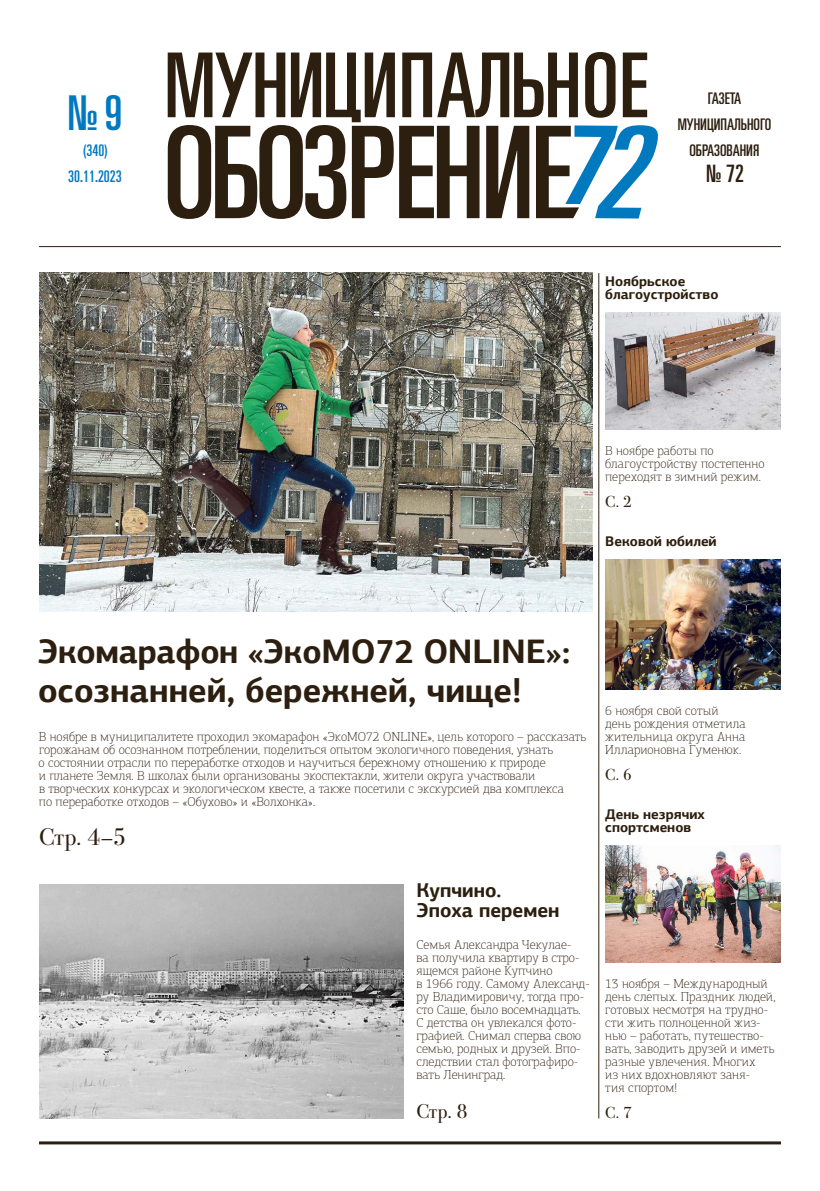
<style>
.page{position:relative;width:820px;height:1191px;background:#fff}
.page>*{position:absolute;margin:0;border:0;box-sizing:border-box;transform-origin:0 0}
.t1{font:48px "Univers LTCYR 59 Ult Cond";color:#0079bf}
.t2{font:700 34px/39px "PF Agora Sans Pro";letter-spacing:-.01em;color:#2d1f0f}
.t3{font:24px "Bodoni 72 C";color:#2d1f0f}
.t4{font:24px "Univers LTCYR 59 Ult Cond";color:#2d1f0f}
.t5{font:700 20px/20px "PF Agora Sans Pro";color:#2d1f0f}
.t6{font:20px "Bodoni 72 C";color:#2d1f0f}
.t7{font:16px/26px "Univers LTCYR 59 Ult Cond";color:#2d1f0f;text-align:center}
.t8{font:16px/26px "Univers LTCYR 59 Ult Cond";color:#0079bf;text-align:center}
.t9{font:16px "Bodoni 72 C";color:#2d1f0f}
.t10{font:700 14px/13px "PF Agora Sans Pro";color:#2d1f0f}
.t11{font:100 13px/13px "PF Agora Slab Pro";color:#2d1f0f}
</style>
<div class="page">
<hr style="left:39px;top:1141px;width:741px;height:3px;background:#2d1f0f">
<hr style="left:39px;top:246px;width:741px;height:1px;background:#2d1f0f">
<hr style="left:598px;top:273px;width:1px;height:845px;background:#2d1f0f">
<svg style="left:168px;top:52px;width:490px;height:167px"></svg>
<img style="left:39px;top:884px;width:364px;height:234px">
<img style="left:605px;top:312px;width:175px;height:117px">
<img style="left:605px;top:559px;width:175px;height:130px">
<img style="left:605px;top:845px;width:175px;height:117px">
<img style="left:39px;top:272px;width:553px;height:339px">
<h1 class="t1" style="left:68px;top:80px;width:56px">№9</h1>
<p class="t8" style="left:68px;top:136px;width:55px">(340)<br>30.11.2023</p>
<p class="t7" style="left:677px;top:84px;width:95px">ГАЗЕТА<br>МУНИЦИПАЛЬНОГО<br>ОБРАЗОВАНИЯ</p>
<h3 class="t4" style="left:706px;top:157px;width:39px">№ 72</h3>
<p class="t10" style="left:605px;top:275px;width:115px">Ноябрьское благоустройство</p>
<p class="t11" style="left:605px;top:444px;width:161px">В ноябре работы по благоустройству постепенно переходят в зимний режим.</p>
<p class="t9" style="left:605px;top:492px;width:28px">С. 2</p>
<p class="t10" style="left:605px;top:535px;width:113px">Вековой юбилей</p>
<h2 class="t2" style="left:38px;top:632px;width:534px">Экомарафон «ЭкоМО72 ONLINE»: осознанней, бережней, чище!</h2>
<p class="t11" style="left:39px;top:730px;width:549px">В ноябре в муниципалитете проходил экомарафон «ЭкоМО72 ONLINE», цель которого – рассказать горожанам об осознанном потреблении, поделиться опытом экологичного поведения, узнать<br>о состоянии отрасли по переработке отходов и научиться бережному отношению к природе<br>и планете Земля. В школах были организованы экоспектакли, жители округа участвовали<br>в творческих конкурсах и экологическом квесте, а также посетили с экскурсией два комплекса<br>по переработке отходов – «Обухово» и «Волхонка».</p>
<h3 class="t3" style="left:39px;top:823px;width:88px">Стр. 4–5</h3>
<h3 class="t5" style="left:416px;top:880px;width:144px">Купчино.<br>Эпоха перемен</h3>
<p class="t11" style="left:416px;top:938px;width:175px">Семья Александра Чекулае-<br>ва получила квартиру в стро&shy;ящемся районе Купчино<br>в 1966 году. Самому Александ&shy;ру Владимировичу, тогда про&shy;сто Саше, было восемнадцать.<br>С детства он увлекался фото&shy;графией. Снимал сперва свою семью, родных и друзей. Впо&shy;следствии стал фотографиро&shy;вать Ленинград.</p>
<h3 class="t6" style="left:416px;top:1100px;width:53px">Стр. 8</h3>
<p class="t11" style="left:605px;top:704px;width:142px">6 ноября свой сотый день рождения отметила жительница округа Анна<br>Илларионовна Гуменюк.</p>
<p class="t9" style="left:605px;top:765px;width:28px">С. 6</p>
<p class="t10" style="left:605px;top:808px;width:101px">День незрячих спортсменов</p>
<p class="t11" style="left:605px;top:977px;width:172px">13 ноября – Международный день слепых. Праздник людей, готовых несмотря на трудно&shy;сти жить полноценной жиз&shy;нью – работать, путешество&shy;вать, заводить друзей и иметь разные увлечения. Многих<br>из них вдохновляют заня-<br>тия спортом!</p>
<p class="t9" style="left:605px;top:1103px;width:28px">С. 7</p>
</div>
